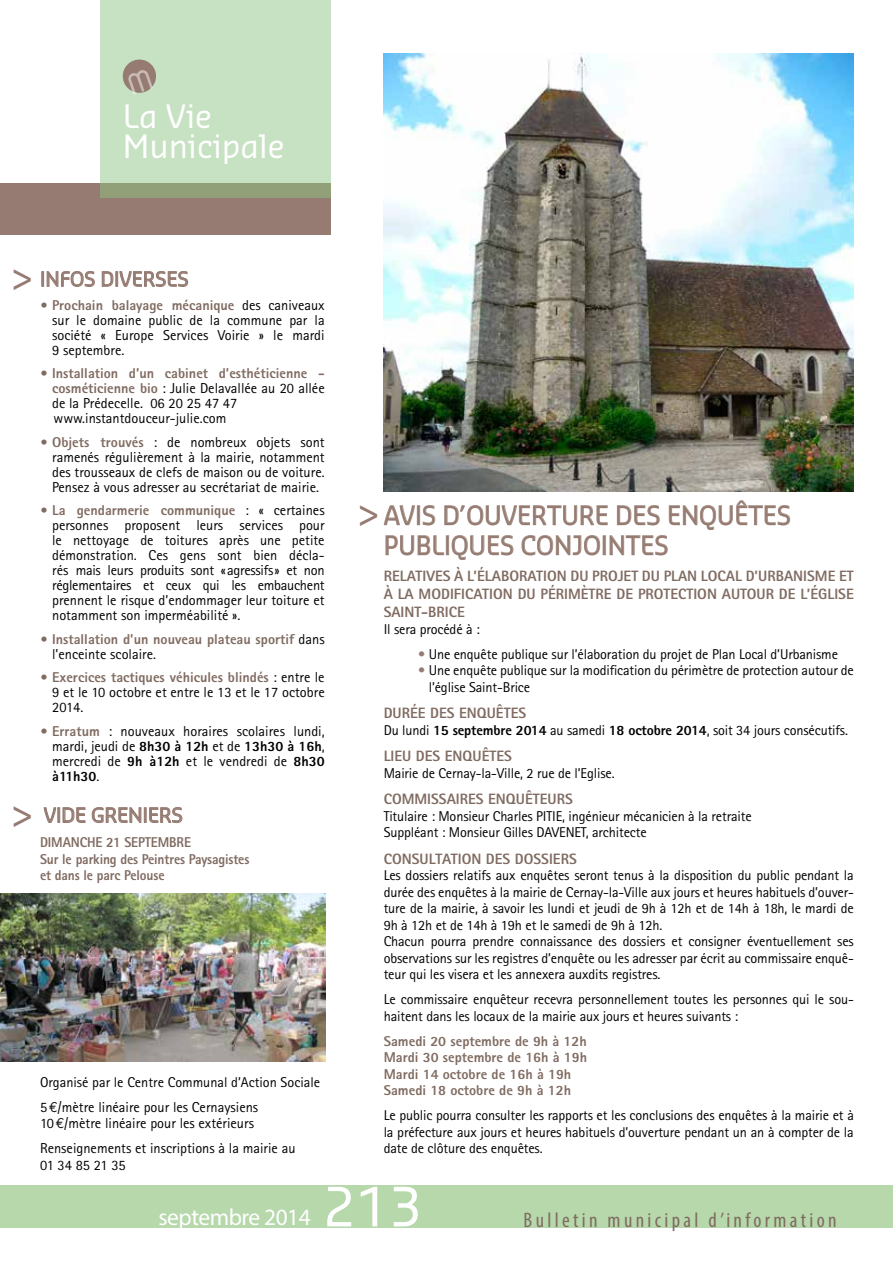
<style>
.page{position:relative;width:893px;height:1263px;background:#fff}
.page>*{position:absolute;margin:0;border:0;box-sizing:border-box;transform-origin:0 0}
.t1{font:52.8px "Sansa";color:#fff}
.t2{font:39px "Sansa";color:#957b71}
.t3{font:31.5px/30px "Sansa";color:#fff}
.t4{font:25.5px/30px "Sansa";color:#957b71;scale:.95 1}
.t5{font:23.4px "Myriad Pro";letter-spacing:-.02em;color:#fff}
.t6{font:condensed 21px "Myriad Pro";letter-spacing:.16em;color:#806b61}
.t7{font:19.5px "Sansa";color:#957b71}
.t8{font:800 15px/18px "Rotis Sans Serif";color:#806b61;text-align:justify}
.t9{font:14.4px/15px "Rotis Sans Serif";color:#000;text-align:justify}
.t10{font:14.25px/16.5px "Rotis Sans Serif";letter-spacing:-.01em;color:#000}
.t11{font:800 14.25px/16.5px "Rotis Sans Serif";color:#806b61}
.t12{font:800 14.25px/16.5px "Rotis Sans Serif";color:#806b61;scale:.95 1}
.t13{font:800 14.25px "Rotis Sans Serif";color:#000}
.s1{font-weight:400;font-size:14.4px;color:#000}
.s2{font-weight:800;font-size:14.25px;color:#806b61}
.s3{font-weight:800;font-size:14.25px}
.s4{font-weight:400;font-size:14.4px}
.s5{font-family:"Euro Mono"}
.s6{font-size:39px}
.s7{color:#957b71}
.s8{font-weight:800}
</style>
<div class="page">
<div style="left:0;top:1185px;width:893px;height:43px;background:#b6d8ab"></div>
<div style="left:0;top:183px;width:330px;height:52px;background:#957b71"></div>
<svg style="left:384px;top:500px;width:406px;height:60px"></svg>
<svg style="left:100px;top:0;width:230px;height:198px;background:#c2dcbc"></svg>
<div style="left:123px;top:60px;width:33px;height:33px;background:#957b71;border-radius:50%"></div>
<div style="left:41px;top:271px;width:3px;height:16px;border:1px solid #957b71"></div>
<svg style="left:47px;top:271px;width:48px;height:16px"></svg>
<svg style="left:102px;top:271px;width:86px;height:16px"></svg>
<svg style="left:44px;top:807px;width:42px;height:16px"></svg>
<svg style="left:92px;top:807px;width:49px;height:16px"></svg>
<div style="left:144px;top:807px;width:3px;height:16px;border:1px solid #957b71"></div>
<svg style="left:149px;top:807px;width:33px;height:16px"></svg>
<img style="left:0;top:893px;width:325px;height:168px">
<img style="left:384px;top:53px;width:470px;height:438px">
<svg style="left:127px;top:86px;width:26px;height:9px"></svg>
<h3 class="t3" style="left:123px;top:100px;width:163px">La Vie<br>Municipale</h3>
<h2 class="t2" style="left:10px;top:256px;width:26px">&gt;</h2>
<h2 class="t2" style="left:10px;top:792px;width:26px">&gt;</h2>
<h3 class="t7" style="left:40px;top:267px;width:150px">INFOS DIVERSES</h3>
<p class="t11" style="left:40px;top:297px;width:286px">• Prochain balayage mécanique <span class="s1">des caniveaux</span></p>
<p class="t9" style="left:52px;top:312px;width:274px">sur le domaine public de la commune par la société « Europe Services Voirie » le mardi 9 septembre.</p>
<p class="t11" style="left:40px;top:365px;width:286px">• Installation d’un cabinet d’esthéticienne -</p>
<p class="t9" style="left:52px;top:381px;width:274px;text-align:left"><span class="s2">cosméticienne bio</span> : Julie Delavallée au 20 allée de la Prédecelle. 06 20 25 47 47 www.instantdouceur-julie.com</p>
<p class="t9" style="left:52px;top:434px;width:274px;text-indent:-12px"><span class="s2">• Objets trouvés</span> : de nombreux objets sont ramenés régulièrement à la mairie, notamment des trousseaux de clefs de maison ou de voiture.<br>Pensez à vous adresser au secrétariat de mairie.</p>
<p class="t11" style="left:40px;top:502px;width:286px">• La gendarmerie communique <span class="s1">: « certaines</span></p>
<p class="t9" style="left:52px;top:518px;width:274px">personnes proposent leurs services pour le nettoyage de toitures après une petite démonstration. Ces gens sont bien décla&shy;rés mais leurs produits sont «agressifs» et non réglementaires et ceux qui les embauchent prennent le risque d’endommager leur toiture et notamment son imperméabilité ».</p>
<p class="t11" style="left:40px;top:631px;width:286px">• Installation d’un nouveau plateau sportif <span class="s1">dans</span></p>
<p class="t9" style="left:52px;top:646px;width:105px">l’enceinte scolaire.</p>
<p class="t11" style="left:40px;top:669px;width:286px">• Exercices tactiques véhicules blindés <span class="s1">: entre le</span></p>
<p class="t9" style="left:52px;top:685px;width:274px">9 et le 10 octobre et entre le 13 et le 17 octobre<br>2014.</p>
<p class="t9" style="left:52px;top:723px;width:274px;text-indent:-12px"><span class="s2">• Erratum</span> : nouveaux horaires scolaires lundi, mardi, jeudi de <span class="s3">8h30 à 12h</span> et de <span class="s3">13h30 à 16h</span>, mercredi de <span class="s3">9h à12h</span> et le vendredi de <span class="s3">8h30</span></p>
<p class="t13" style="left:52px;top:767px;width:49px">à11h30<span class="s4">.</span></p>
<h3 class="t7" style="left:44px;top:803px;width:141px">VIDE GRENIERS</h3>
<p class="t12" style="left:40px;top:834px;width:9px">DIMAN</p>
<p class="t12" style="left:80px;top:834px;width:78px">CHE 21 SEPTEMB</p>
<p class="t12" style="left:40px;top:834px;width:222px;text-indent:137px">RE<br>Sur le parking des Peintres Paysagistes et dans le parc Pelouse</p>
<p class="t10" style="left:40px;top:1074px;width:282px">Organisé par le Centre Communal d’Action Sociale</p>
<p class="t9" style="left:40px;top:1099px;width:220px;line-height:16.5px">5<span class="s5">€</span>/mètre linéaire pour les Cernaysiens<br>10<span class="s5">€</span>/mètre linéaire pour les extérieurs</p>
<p class="t9" style="left:40px;top:1140px;width:257px;line-height:16.5px">Renseignements et inscriptions à la mairie au<br>01 34 85 21 35</p>
<h3 class="t4" style="left:384px;top:500px;width:430px;text-indent:-27px"><span class="s6">&gt;</span>AVIS D’OUVERTURE DES ENQUêTES<br>PUBLIQUES CONJOINTES</h3>
<p class="t8" style="left:384px;top:567px;width:472px">relatives à l’élaboration du projet du Plan Local d’Urbanisme et à la modification du périmètre de protection autour de l’église Saint-Brice</p>
<p class="t10" style="left:384px;top:621px;width:98px">Il sera procédé à :</p>
<p class="t10" style="left:418px;top:646px;width:421px"><span class="s7">•</span> Une enquête publique sur l’élaboration du projet de Plan Local d’Urbanisme</p>
<p class="t10" style="left:429px;top:662px;width:427px;text-indent:-11px"><span class="s7">•</span> Une enquête publique sur la modification du périmètre de protection autour de l’église Saint-Brice</p>
<p class="t8" style="left:384px;top:704px;width:142px">Durée des enquêtes</p>
<p class="t10" style="left:384px;top:722px;width:466px">Du lundi <span class="s8">15 septembre 2014</span> au samedi <span class="s8">18 octobre 2014</span>, soit 34 jours consécutifs.</p>
<p class="t8" style="left:384px;top:747px;width:128px">Lieu des enquêtes</p>
<p class="t10" style="left:384px;top:765px;width:232px">Mairie de Cernay-la-Ville, 2 rue de l’Eglise.</p>
<p class="t8" style="left:384px;top:790px;width:182px">Commissaires enquêteurs</p>
<p class="t10" style="left:384px;top:808px;width:369px">Titulaire : Monsieur Charles PITIE, ingénieur mécanicien à la retraite<br>Suppléant : Monsieur Gilles DAVENET, architecte</p>
<p class="t8" style="left:384px;top:849px;width:186px">Consultation des dossiers</p>
<p class="t10" style="left:384px;top:867px;width:472px">Les dossiers relatifs aux enquêtes seront tenus à la disposition du public pendant la durée des enquêtes à la mairie de Cernay-la-Ville aux jours et heures habituels d’ouver&shy;ture de la mairie, à savoir les lundi et jeudi de 9h à 12h et de 14h à 18h, le mardi de 9h à 12h et de 14h à 19h et le samedi de 9h à 12h.<br>Chacun pourra prendre connaissance des dossiers et consigner éventuellement ses observations sur les registres d’enquête ou les adresser par écrit au commissaire enquê&shy;teur qui les visera et les annexera auxdits registres.</p>
<p class="t10" style="left:384px;top:991px;width:472px">Le commissaire enquêteur recevra personnellement toutes les personnes qui le sou&shy;haitent dans les locaux de la mairie aux jours et heures suivants :</p>
<p class="t11" style="left:384px;top:1032px;width:205px">Samedi 20 septembre de 9h à 12h<br>Mardi 30 septembre de 16h à 19h<br>Mardi 14 octobre de 16h à 19h<br>Samedi 18 octobre de 9h à 12h</p>
<p class="t10" style="left:384px;top:1107px;width:472px;text-align:justify">Le public pourra consulter les rapports et les conclusions des enquêtes à la mairie et à la préfecture aux jours et heures habituels d’ouverture pendant un an à compter de la date de clôture des enquêtes.</p>
<h3 class="t5" style="left:159px;top:1203px;width:154px">septembre 2014</h3>
<h1 class="t1" style="left:323px;top:1174px;width:101px">213</h1>
<h3 class="t6" style="left:524px;top:1207px;width:314px">Bulletin municipal d’information</h3>
</div>
